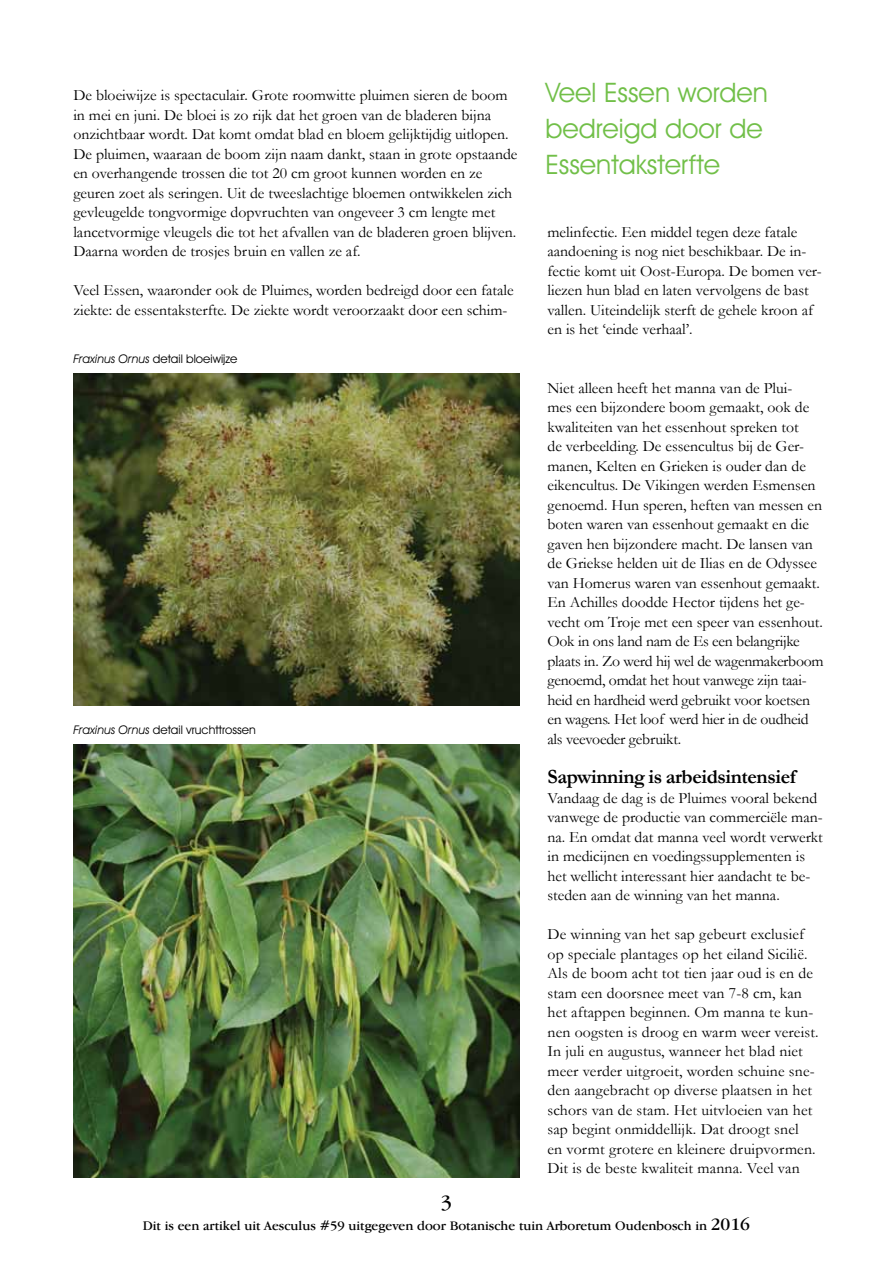
<style>
.page{position:relative;width:893px;height:1263px;background:#fff}
.page>*{position:absolute;margin:0;border:0;box-sizing:border-box;transform-origin:0 0}
.t1{font:27px/36px "Avant Garde IT Cby BT";color:#71bf48}
.t2{font:21px "Garamond IT Cby BT";color:#000}
.t3{font:700 20.25px "Garamond";letter-spacing:-.02em;color:#000}
.t4{font:15.75px/19.5px "Garamond";color:#000}
.t5{font:13.5px "Garamond IT Cby BT";color:#000}
.t6{font:12px "Avant Garde IT Cby BT";color:#000}
.s1{font-style:italic}
.s2{font-size:18px}
</style>
<div class="page">
<img style="left:73px;top:744px;width:447px;height:433px">
<img style="left:73px;top:373px;width:447px;height:332px">
<p class="t4" style="left:73px;top:86px;width:446px">De bloeiwijze is spectaculair. Grote roomwitte pluimen sieren de boom in mei en juni. De bloei is zo rijk dat het groen van de bladeren bijna onzichtbaar wordt. Dat komt omdat blad en bloem gelijktijdig uitlopen.<br>De pluimen, waaraan de boom zijn naam dankt, staan in grote opstaande en overhangende trossen die tot 20 cm groot kunnen worden en ze geuren zoet als seringen. Uit de tweeslachtige bloemen ontwikkelen zich gevleugelde tongvormige dopvruchten van ongeveer 3 cm lengte met lancetvormige vleugels die tot het afvallen van de bladeren groen blijven.<br>Daarna worden de trosjes bruin en vallen ze af.</p>
<p class="t4" style="left:73px;top:281px;width:442px">Veel Essen, waaronder ook de Pluimes, worden bedreigd door een fatale ziekte: de essentaksterfte. De ziekte wordt veroorzaakt door een schim-</p>
<p class="t6" style="left:73px;top:352px;width:166px"><span class="s1">Fraxinus Ornus</span> detail bloeiwijze</p>
<p class="t6" style="left:73px;top:722px;width:184px"><span class="s1">Fraxinus Ornus</span> detail vruchttrossen</p>
<h1 class="t1" style="left:545px;top:74px;width:224px">Veel Essen worden bedreigd door de<br>Essentaksterfte</h1>
<p class="t4" style="left:547px;top:222px;width:276px">melinfectie. Een middel tegen deze fatale aandoening is nog niet beschikbaar. De in&shy;fectie komt uit Oost-Europa. De bomen ver&shy;liezen hun blad en laten vervolgens de bast vallen. Uiteindelijk sterft de gehele kroon af en is het ‘einde verhaal’.</p>
<p class="t4" style="left:547px;top:378px;width:278px">Niet alleen heeft het manna van de Plui-<br>mes een bijzondere boom gemaakt, ook de kwaliteiten van het essenhout spreken tot<br>de verbeelding. De essencultus bij de Ger&shy;manen, Kelten en Grieken is ouder dan de eikencultus. De Vikingen werden Esmensen genoemd. Hun speren, heften van messen en boten waren van essenhout gemaakt en die gaven hen bijzondere macht. De lansen van de Griekse helden uit de Ilias en de Odyssee van Homerus waren van essenhout gemaakt.<br>En Achilles doodde Hector tijdens het ge&shy;vecht om Troje met een speer van essenhout.<br>Ook in ons land nam de Es een belangrijke plaats in. Zo werd hij wel de wagenmakerboom genoemd, omdat het hout vanwege zijn taai&shy;heid en hardheid werd gebruikt voor koetsen en wagens. Het loof werd hier in de oudheid als veevoeder gebruikt.</p>
<p class="t3" style="left:547px;top:764px;width:250px">Sapwinning is arbeidsintensief</p>
<p class="t4" style="left:547px;top:788px;width:277px">Vandaag de dag is de Pluimes vooral bekend vanwege de productie van commerciële man&shy;na. En omdat dat manna veel wordt verwerkt in medicijnen en voedingssupplementen is het wellicht interessant hier aandacht te be&shy;steden aan de winning van het manna.</p>
<p class="t4" style="left:547px;top:924px;width:273px">De winning van het sap gebeurt exclusief op speciale plantages op het eiland Sicilië.<br>Als de boom acht tot tien jaar oud is en de stam een doorsnee meet van 7-8 cm, kan het aftappen beginnen. Om manna te kun&shy;nen oogsten is droog en warm weer vereist.<br>In juli en augustus, wanneer het blad niet meer verder uitgroeit, worden schuine sne&shy;den aangebracht op diverse plaatsen in het schors van de stam. Het uitvloeien van het sap begint onmiddellijk. Dat droogt snel<br>en vormt grotere en kleinere druipvormen.<br>Dit is de beste kwaliteit manna. Veel van</p>
<h2 class="t2" style="left:441px;top:1189px;width:13px">3</h2>
<p class="t5" style="left:143px;top:1218px;width:609px">Dit is een artikel uit Aesculus #59 uitgegeven door Botanische tuin Arboretum Oudenbosch in <span class="s2">2016</span></p>
</div>
